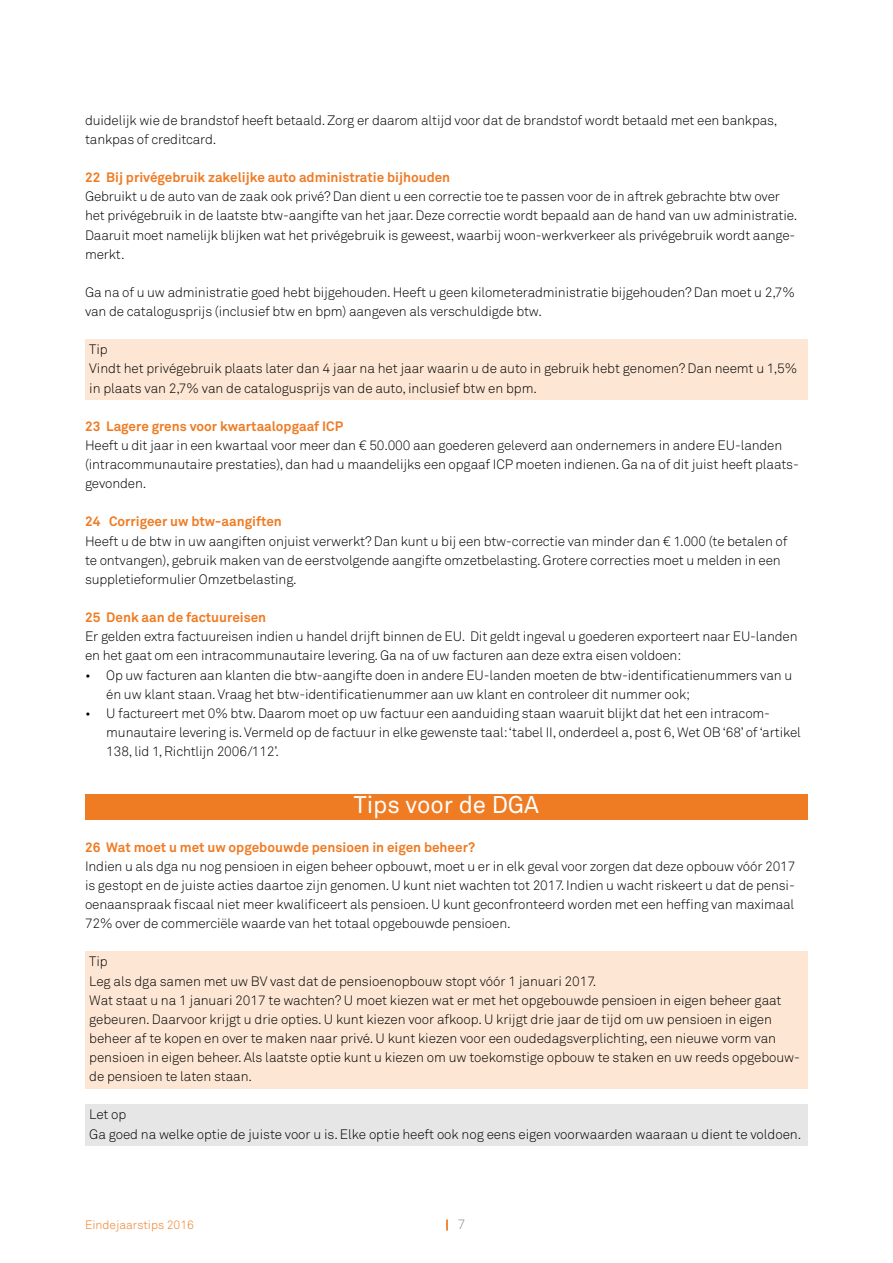
<style>
.page{position:relative;width:893px;height:1263px;background:#fff}
.page>*{position:absolute;margin:0;border:0;box-sizing:border-box;transform-origin:0 0}
.t1{font:24px "Akkurat";color:#fff}
.t2{font:300 13.5px/19.2px "Akkurat";letter-spacing:-.01em;color:#000}
.t3{font:700 13.5px "Akkurat";color:#ef7b23}
.t4{font:300 13.5px "Akkurat";color:#8d8c8d}
.t5{font:300 12px "Akkurat";color:#ef7b23}
</style>
<div class="page">
<div style="left:85px;top:340px;width:723px;height:22px;background:#fde7d4"></div>
<div style="left:85px;top:359px;width:723px;height:41px;background:#fde7d4"></div>
<div style="left:85px;top:794px;width:723px;height:26px;background:#ef7b23"></div>
<div style="left:85px;top:952px;width:723px;height:22px;background:#fde7d4"></div>
<div style="left:85px;top:971px;width:723px;height:22px;background:#fde7d4"></div>
<div style="left:85px;top:990px;width:723px;height:98px;background:#fde7d4"></div>
<div style="left:85px;top:1105px;width:723px;height:22px;background:#e7e6e7"></div>
<div style="left:85px;top:1124px;width:723px;height:22px;background:#e7e6e7"></div>
<p class="t2" style="left:85px;top:111px;width:694px">duidelijk wie de brandstof heeft betaald. Zorg er daarom altijd voor dat de brandstof wordt betaald met een bankpas, tankpas of creditcard.</p>
<p class="t3" style="left:85px;top:169px;width:367px">22 Bij privégebruik zakelijke auto administratie bijhouden</p>
<p class="t2" style="left:85px;top:187px;width:714px">Gebruikt u de auto van de zaak ook privé? Dan dient u een correctie toe te passen voor de in aftrek gebrachte btw over het privégebruik in de laatste btw-aangifte van het jaar. Deze correctie wordt bepaald aan de hand van uw administratie.<br>Daaruit moet namelijk blijken wat het privégebruik is geweest, waarbij woon-werkverkeer als privégebruik wordt aange&shy;merkt.</p>
<p class="t2" style="left:85px;top:283px;width:711px">Ga na of u uw administratie goed hebt bijgehouden. Heeft u geen kilometeradministratie bijgehouden? Dan moet u 2,7% van de catalogusprijs (inclusief btw en bpm) aangeven als verschuldigde btw.</p>
<p class="t2" style="left:89px;top:340px;width:710px">Tip<br>Vindt het privégebruik plaats later dan 4 jaar na het jaar waarin u de auto in gebruik hebt genomen? Dan neemt u 1,5% in plaats van 2,7% van de catalogusprijs van de auto, inclusief btw en bpm.</p>
<p class="t3" style="left:85px;top:418px;width:260px">23 Lagere grens voor kwartaalopgaaf ICP</p>
<p class="t2" style="left:85px;top:436px;width:715px">Heeft u dit jaar in een kwartaal voor meer dan € 50.000 aan goederen geleverd aan ondernemers in andere EU-landen (intracommunautaire prestaties), dan had u maandelijks een opgaaf ICP moeten indienen. Ga na of dit juist heeft plaats&shy;gevonden.</p>
<p class="t3" style="left:85px;top:513px;width:198px">24 Corrigeer uw btw-aangiften</p>
<p class="t2" style="left:85px;top:531px;width:704px">Heeft u de btw in uw aangiften onjuist verwerkt? Dan kunt u bij een btw-correctie van minder dan € 1.000 (te betalen of te ontvangen), gebruik maken van de eerstvolgende aangifte omzetbelasting. Grotere correcties moet u melden in een suppletieformulier Omzetbelasting.</p>
<p class="t3" style="left:85px;top:609px;width:183px">25 Denk aan de factuureisen</p>
<p class="t2" style="left:85px;top:627px;width:714px">Er gelden extra factuureisen indien u handel drijft binnen de EU. Dit geldt ingeval u goederen exporteert naar EU-landen en het gaat om een intracommunautaire levering. Ga na of uw facturen aan deze extra eisen voldoen:</p>
<p class="t2" style="left:106px;top:665px;width:687px;text-indent:-21px">• Op uw facturen aan klanten die btw-aangifte doen in andere EU-landen moeten de btw-identificatienummers van u én uw klant staan. Vraag het btw-identificatienummer aan uw klant en controleer dit nummer ook;</p>
<p class="t2" style="left:106px;top:704px;width:696px;text-indent:-21px">• U factureert met 0% btw. Daarom moet op uw factuur een aanduiding staan waaruit blijkt dat het een intracom&shy;munautaire levering is. Vermeld op de factuur in elke gewenste taal: ‘tabel II, onderdeel a, post 6, Wet OB ‘68’ of ‘artikel<br>138, lid 1, Richtlijn 2006/112’.</p>
<h1 class="t1" style="left:354px;top:791px;width:187px">Tips voor de DGA</h1>
<p class="t3" style="left:85px;top:838px;width:391px">26 Wat moet u met uw opgebouwde pensioen in eigen beheer?</p>
<p class="t2" style="left:85px;top:857px;width:712px;text-align:justify">Indien u als dga nu nog pensioen in eigen beheer opbouwt, moet u er in elk geval voor zorgen dat deze opbouw vóór 2017 is gestopt en de juiste acties daartoe zijn genomen. U kunt niet wachten tot 2017. Indien u wacht riskeert u dat de pensi&shy;oenaanspraak fiscaal niet meer kwalificeert als pensioen. U kunt geconfronteerd worden met een heffing van maximaal 72% over de commerciële waarde van het totaal opgebouwde pensioen.</p>
<p class="t2" style="left:89px;top:952px;width:712px">Tip<br>Leg als dga samen met uw BV vast dat de pensioenopbouw stopt vóór 1 januari 2017.<br>Wat staat u na 1 januari 2017 te wachten? U moet kiezen wat er met het opgebouwde pensioen in eigen beheer gaat gebeuren. Daarvoor krijgt u drie opties. U kunt kiezen voor afkoop. U krijgt drie jaar de tijd om uw pensioen in eigen beheer af te kopen en over te maken naar privé. U kunt kiezen voor een oudedagsverplichting, een nieuwe vorm van pensioen in eigen beheer. Als laatste optie kunt u kiezen om uw toekomstige opbouw te staken en uw reeds opgebouw&shy;de pensioen te laten staan.</p>
<p class="t2" style="left:89px;top:1105px;width:713px">Let op<br>Ga goed na welke optie de juiste voor u is. Elke optie heeft ook nog eens eigen voorwaarden waaraan u dient te voldoen.</p>
<p class="t5" style="left:85px;top:1217px;width:110px">Eindejaarstips 2016</p>
<p class="t4" style="left:458px;top:1216px;width:9px">7</p>
</div>
